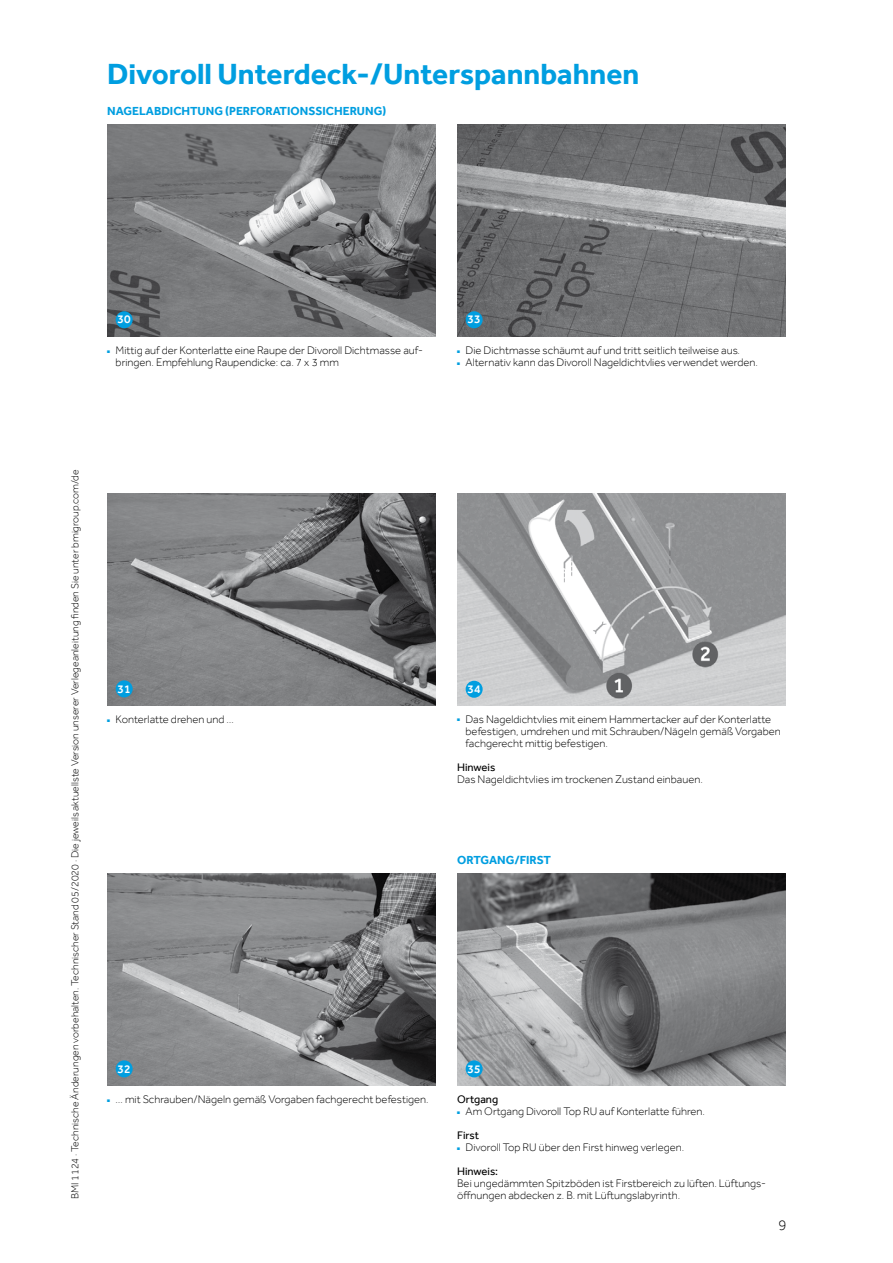
<style>
.page{position:relative;width:893px;height:1263px;background:#fff}
.page>*{position:absolute;margin:0;border:0;box-sizing:border-box;transform-origin:0 0}
.t1{font:700 30px "Effra";color:#009ee0}
.t2{font:300 15px "Effra";color:#000}
.t3{font:700 12px "Effra";color:#009ee0}
.t4{font:500 12px "Effra";color:#fff}
.t5{font:300 11.25px/12px "Effra";color:#000}
.t6{font:11.25px "Effra";color:#000}
.t7{font:300 10.5px "Effra";color:#000}
.s1{color:#009ee0}
.s2{font-weight:400}
</style>
<div class="page">
<img style="left:457px;top:873px;width:329px;height:213px">
<div style="left:466px;top:1060px;width:17px;height:17px;background:#009ee0;border-radius:50%"></div>
<img style="left:107px;top:493px;width:329px;height:213px">
<div style="left:116px;top:680px;width:17px;height:17px;background:#009ee0;border-radius:50%"></div>
<img style="left:107px;top:873px;width:329px;height:213px">
<div style="left:116px;top:1060px;width:17px;height:17px;background:#009ee0;border-radius:50%"></div>
<img style="left:457px;top:124px;width:329px;height:213px">
<div style="left:466px;top:311px;width:17px;height:17px;background:#009ee0;border-radius:50%"></div>
<img style="left:457px;top:493px;width:329px;height:213px">
<div style="left:466px;top:681px;width:17px;height:17px;background:#009ee0;border-radius:50%"></div>
<img style="left:107px;top:124px;width:329px;height:213px">
<div style="left:116px;top:311px;width:17px;height:17px;background:#009ee0;border-radius:50%"></div>
<h1 class="t1" style="left:107px;top:56px;width:534px">Divoroll Unterdeck-/Unterspannbahnen</h1>
<p class="t3" style="left:107px;top:104px;width:281px">NAGELABDICHTUNG (PERFORATIONSSICHERUNG)</p>
<p class="t4" style="left:118px;top:312px;width:15px">30</p>
<p class="t5" style="left:116px;top:344px;width:309px;text-indent:-9px"><span class="s1">■</span> Mittig auf der Konterlatte eine Raupe der Divoroll Dichtmasse auf&shy;bringen. Empfehlung Raupendicke: ca. 7 x 3 mm</p>
<p class="t4" style="left:468px;top:312px;width:15px">33</p>
<p class="t5" style="left:457px;top:344px;width:284px"><span class="s1">■</span> Die Dichtmasse schäumt auf und tritt seitlich teilweise aus.</p>
<p class="t5" style="left:457px;top:356px;width:302px"><span class="s1">■</span> Alternativ kann das Divoroll Nageldichtvlies verwendet werden.</p>
<p class="t7" style="left:69px;top:1199px;width:731px;rotate:-90deg">BMI 1124 · Technische Änderungen vorbehalten. Technischer Stand 05/2020 · Die jeweils aktuellste Version unserer Verlegeanleitung finden Sie unter bmigroup.com/de</p>
<p class="t4" style="left:118px;top:681px;width:15px">31</p>
<p class="t5" style="left:107px;top:713px;width:128px"><span class="s1">■</span> Konterlatte drehen und …</p>
<p class="t4" style="left:118px;top:1061px;width:15px">32</p>
<p class="t5" style="left:107px;top:1093px;width:323px"><span class="s1">■</span> … mit Schrauben/Nägeln gemäß Vorgaben fachgerecht befestigen.</p>
<p class="t4" style="left:468px;top:682px;width:15px">34</p>
<p class="t5" style="left:466px;top:713px;width:317px;text-indent:-9px"><span class="s1">■</span> Das Nageldichtvlies mit einem Hammertacker auf der Konterlatte befestigen, umdrehen und mit Schrauben/Nägeln gemäß Vorgaben fachgerecht mittig befestigen.</p>
<p class="t6" style="left:457px;top:760px;width:40px">Hinweis</p>
<p class="t5" style="left:457px;top:773px;width:247px">Das Nageldichtvlies im trockenen Zustand einbauen.</p>
<p class="t3" style="left:457px;top:853px;width:95px">ORTGANG/FIRST</p>
<p class="t4" style="left:468px;top:1061px;width:15px">35</p>
<p class="t6" style="left:457px;top:1093px;width:43px">Ortgang</p>
<p class="t5" style="left:457px;top:1099px;width:249px;line-height:24px"><span class="s1">■</span> Am Ortgang Divoroll Top RU auf Konterlatte führen.<br><span class="s2">First</span></p>
<p class="t5" style="left:457px;top:1135px;width:229px;line-height:24px"><span class="s1">■</span> Divoroll Top RU über den First hinweg verlegen.<br><span class="s2">Hinweis:</span></p>
<p class="t5" style="left:457px;top:1177px;width:310px">Bei ungedämmten Spitzböden ist Firstbereich zu lüften. Lüftungs&shy;öffnungen abdecken z. B. mit Lüftungslabyrinth.</p>
<h2 class="t2" style="left:778px;top:1216px;width:10px">9</h2>
</div>
